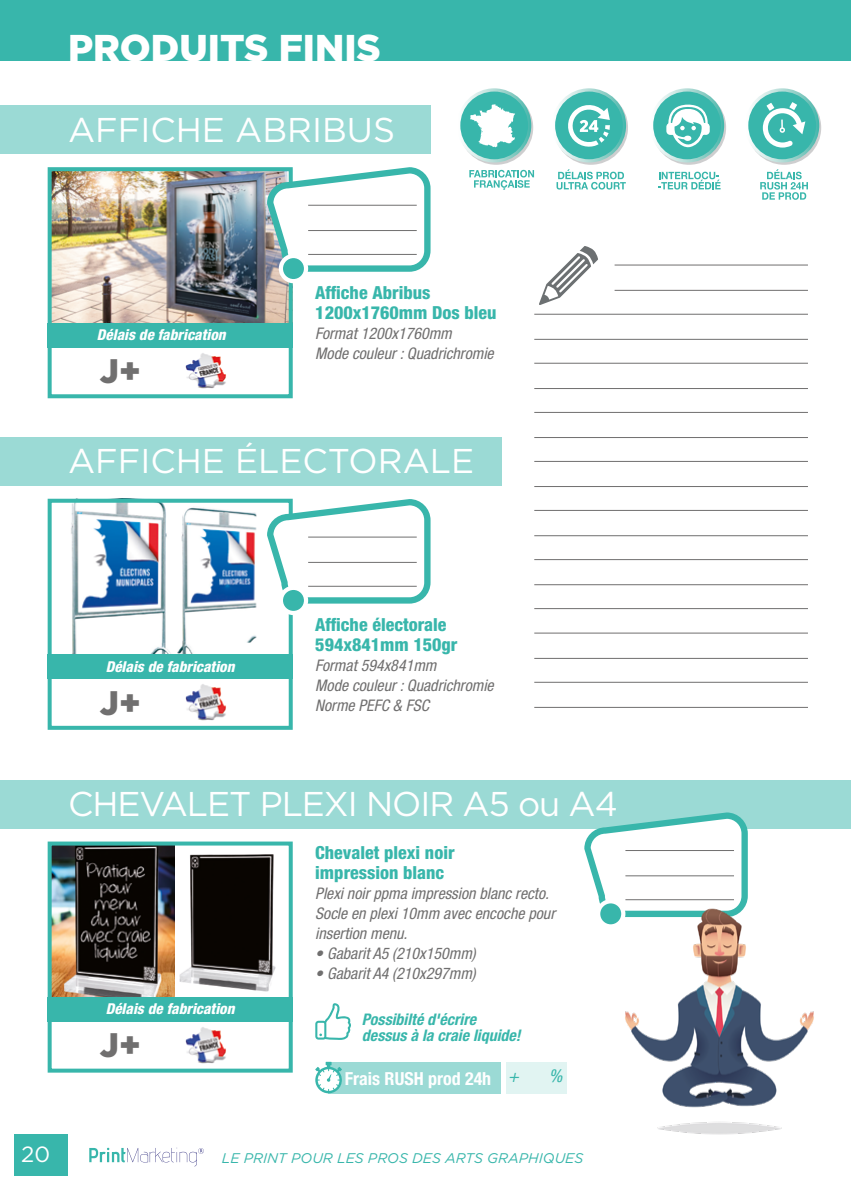
<style>
.page{position:relative;width:851px;height:1191px;background:#fff}
.page>*{position:absolute;margin:0;border:0;box-sizing:border-box;transform-origin:0 0}
.t1{font:900 37.2px "Gotham";color:#fff}
.t2{font:34.4px "Gotham";color:#fff}
.t3{font:34.4px "Gotham";letter-spacing:-.03em;color:#fff}
.t4{font:900 34px "Gotham";color:#706f6f}
.t5{font:22px "Gotham";color:#fff}
.t6{font:800 condensed 18px/20px "Helvetica Neue";color:#38b6ab}
.t7{font:700 condensed 18px "Helvetica Neue";color:#fff}
.t8{font:italic condensed 18px "Helvetica Neue";color:#38b6ab}
.t9{font:italic condensed 16px/20px "Helvetica Neue";color:#706f6f}
.t10{font:italic 700 condensed 16px/16px "Helvetica Neue";color:#38b6ab}
.t11{font:italic 800 condensed 15px "Helvetica Neue";color:#fff}
.t12{font:italic 14px "Gotham";color:#38b6ab}
</style>
<div class="page">
<div style="left:15px;top:1134px;width:53px;height:41px;background:#38b6ab"></div>
<img style="left:174px;top:846px;width:102px;height:151px">
<img style="left:53px;top:846px;width:121px;height:151px">
<img style="left:53px;top:172px;width:235px;height:151px">
<div style="left:0;top:106px;width:430px;height:48px;background:#9bdad5"></div>
<div style="left:0;top:0;width:850px;height:60px;background:#38b6ab"></div>
<div style="left:48px;top:167px;width:245px;height:231px;border:4px solid #38b6ab"></div>
<div style="left:48px;top:323px;width:245px;height:24px;background:#38b6ab"></div>
<svg style="left:267px;top:167px;width:163px;height:116px"></svg>
<hr style="left:308px;top:205px;width:108px;height:1px;background:#706f6f">
<hr style="left:308px;top:230px;width:108px;height:1px;background:#706f6f">
<hr style="left:308px;top:254px;width:108px;height:1px;background:#706f6f">
<img style="left:186px;top:353px;width:40px;height:36px">
<img style="left:71px;top:504px;width:186px;height:150px">
<div style="left:0;top:437px;width:502px;height:48px;background:#9bdad5"></div>
<div style="left:48px;top:499px;width:245px;height:231px;border:4px solid #38b6ab"></div>
<div style="left:48px;top:654px;width:245px;height:25px;background:#38b6ab"></div>
<img style="left:186px;top:684px;width:40px;height:36px">
<hr style="left:614px;top:265px;width:193px;height:1px;background:#706f6f">
<hr style="left:614px;top:290px;width:193px;height:1px;background:#706f6f">
<hr style="left:534px;top:314px;width:273px;height:1px;background:#706f6f">
<hr style="left:534px;top:339px;width:273px;height:1px;background:#706f6f">
<hr style="left:534px;top:363px;width:273px;height:1px;background:#706f6f">
<hr style="left:534px;top:388px;width:273px;height:1px;background:#706f6f">
<hr style="left:534px;top:412px;width:273px;height:1px;background:#706f6f">
<hr style="left:534px;top:437px;width:273px;height:1px;background:#706f6f">
<hr style="left:534px;top:461px;width:273px;height:1px;background:#706f6f">
<svg style="left:539px;top:246px;width:59px;height:59px"></svg>
<div style="left:0;top:780px;width:850px;height:48px;background:#9bdad5"></div>
<div style="left:48px;top:841px;width:245px;height:231px;border:4px solid #38b6ab"></div>
<div style="left:48px;top:997px;width:245px;height:24px;background:#38b6ab"></div>
<img style="left:186px;top:1027px;width:40px;height:36px">
<hr style="left:534px;top:486px;width:273px;height:1px;background:#706f6f">
<hr style="left:534px;top:510px;width:273px;height:1px;background:#706f6f">
<hr style="left:534px;top:535px;width:273px;height:1px;background:#706f6f">
<hr style="left:534px;top:559px;width:273px;height:1px;background:#706f6f">
<hr style="left:534px;top:584px;width:273px;height:1px;background:#706f6f">
<hr style="left:534px;top:608px;width:273px;height:1px;background:#706f6f">
<hr style="left:534px;top:633px;width:273px;height:1px;background:#706f6f">
<hr style="left:534px;top:658px;width:273px;height:1px;background:#706f6f">
<hr style="left:534px;top:682px;width:273px;height:1px;background:#706f6f">
<hr style="left:534px;top:707px;width:273px;height:1px;background:#706f6f">
<svg style="left:315px;top:1003px;width:36px;height:37px"></svg>
<hr style="left:850px;top:780px;width:1px;height:48px;background:#38b6ab">
<hr style="left:850px;top:114px;width:1px;height:49px;background:#38b6ab">
<div style="left:329px;top:1062px;width:171px;height:31px;background:#9bdad5"></div>
<div style="left:505px;top:1062px;width:61px;height:31px;background:#e1f4f2"></div>
<svg style="left:315px;top:1061px;width:27px;height:32px"></svg>
<svg style="left:267px;top:499px;width:163px;height:116px"></svg>
<hr style="left:308px;top:537px;width:108px;height:1px;background:#706f6f">
<hr style="left:308px;top:562px;width:108px;height:1px;background:#706f6f">
<hr style="left:308px;top:586px;width:108px;height:1px;background:#706f6f">
<svg style="left:584px;top:812px;width:163px;height:82px"></svg>
<hr style="left:625px;top:850px;width:108px;height:1px;background:#706f6f">
<hr style="left:625px;top:875px;width:108px;height:1px;background:#706f6f">
<svg style="left:89px;top:1147px;width:115px;height:19px"></svg>
<img style="left:598px;top:880px;width:216px;height:255px">
<svg style="left:746px;top:91px;width:75px;height:74px"></svg>
<svg style="left:745px;top:88px;width:74px;height:74px"></svg>
<div style="left:748px;top:92px;width:67px;height:67px;background:#38b6ab;border-radius:50%"></div>
<svg style="left:760px;top:169px;width:47px;height:31px"></svg>
<svg style="left:762px;top:108px;width:43px;height:40px"></svg>
<svg style="left:789px;top:102px;width:8px;height:8px"></svg>
<svg style="left:766px;top:103px;width:8px;height:8px"></svg>
<svg style="left:459px;top:91px;width:74px;height:74px"></svg>
<svg style="left:457px;top:88px;width:74px;height:74px"></svg>
<div style="left:460px;top:92px;width:68px;height:67px;background:#38b6ab;border-radius:50%"></div>
<svg style="left:470px;top:104px;width:45px;height:43px"></svg>
<svg style="left:651px;top:91px;width:75px;height:74px"></svg>
<svg style="left:650px;top:88px;width:74px;height:74px"></svg>
<div style="left:653px;top:92px;width:67px;height:67px;background:#38b6ab;border-radius:50%"></div>
<svg style="left:469px;top:170px;width:65px;height:20px"></svg>
<svg style="left:658px;top:172px;width:62px;height:18px"></svg>
<svg style="left:666px;top:104px;width:43px;height:44px"></svg>
<svg style="left:553px;top:91px;width:75px;height:74px"></svg>
<svg style="left:552px;top:88px;width:74px;height:74px"></svg>
<div style="left:555px;top:92px;width:67px;height:67px;background:#38b6ab;border-radius:50%"></div>
<svg style="left:556px;top:169px;width:69px;height:21px"></svg>
<svg style="left:568px;top:105px;width:42px;height:42px"></svg>
<h1 class="t1" style="left:68px;top:22px;width:314px">PRODUITS FINIS</h1>
<h2 class="t2" style="left:68px;top:108px;width:328px">AFFICHE ABRIBUS</h2>
<p class="t11" style="left:97px;top:325px;width:130px">Délais de fabrication</p>
<h3 class="t4" style="left:100px;top:347px;width:42px">J+</h3>
<p class="t6" style="left:315px;top:282px;width:183px">Affiche Abribus<br>1200x1760mm Dos bleu</p>
<p class="t9" style="left:315px;top:323px;width:180px">Format 1200x1760mm<br>Mode couleur : Quadrichromie</p>
<h2 class="t2" style="left:68px;top:439px;width:407px">AFFICHE ÉLECTORALE</h2>
<p class="t11" style="left:106px;top:657px;width:130px">Délais de fabrication</p>
<h3 class="t4" style="left:100px;top:679px;width:42px">J+</h3>
<p class="t6" style="left:315px;top:614px;width:144px">Affiche électorale<br>594x841mm 150gr</p>
<p class="t9" style="left:315px;top:655px;width:180px">Format 594x841mm<br>Mode couleur : Quadrichromie<br>Norme PEFC &amp; FSC</p>
<h2 class="t3" style="left:68px;top:782px;width:551px">CHEVALET PLEXI NOIR A5 ou A4</h2>
<p class="t11" style="left:106px;top:999px;width:130px">Délais de fabrication</p>
<h3 class="t4" style="left:100px;top:1021px;width:42px">J+</h3>
<p class="t6" style="left:315px;top:842px;width:141px">Chevalet plexi noir impression blanc</p>
<p class="t9" style="left:315px;top:883px;width:241px">Plexi noir ppma impression blanc recto.<br>Socle en plexi 10mm avec encoche pour insertion menu.</p>
<p class="t9" style="left:315px;top:943px;width:162px">• Gabarit A5 (210x150mm)</p>
<p class="t9" style="left:315px;top:963px;width:162px">• Gabarit A4 (210x297mm)</p>
<p class="t10" style="left:362px;top:1010px;width:160px">Possibilté d'écrire dessus à la craie liquide!</p>
<p class="t7" style="left:345px;top:1067px;width:176px">Frais RUSH prod 24h <sup>+</sup></p>
<p class="t8" style="left:548px;top:1065px;width:15px">%</p>
<h3 class="t5" style="left:21px;top:1139px;width:30px">20</h3>
<p class="t12" style="left:222px;top:1148px;width:363px">LE PRINT POUR LES PROS DES ARTS GRAPHIQUES</p>
</div>
